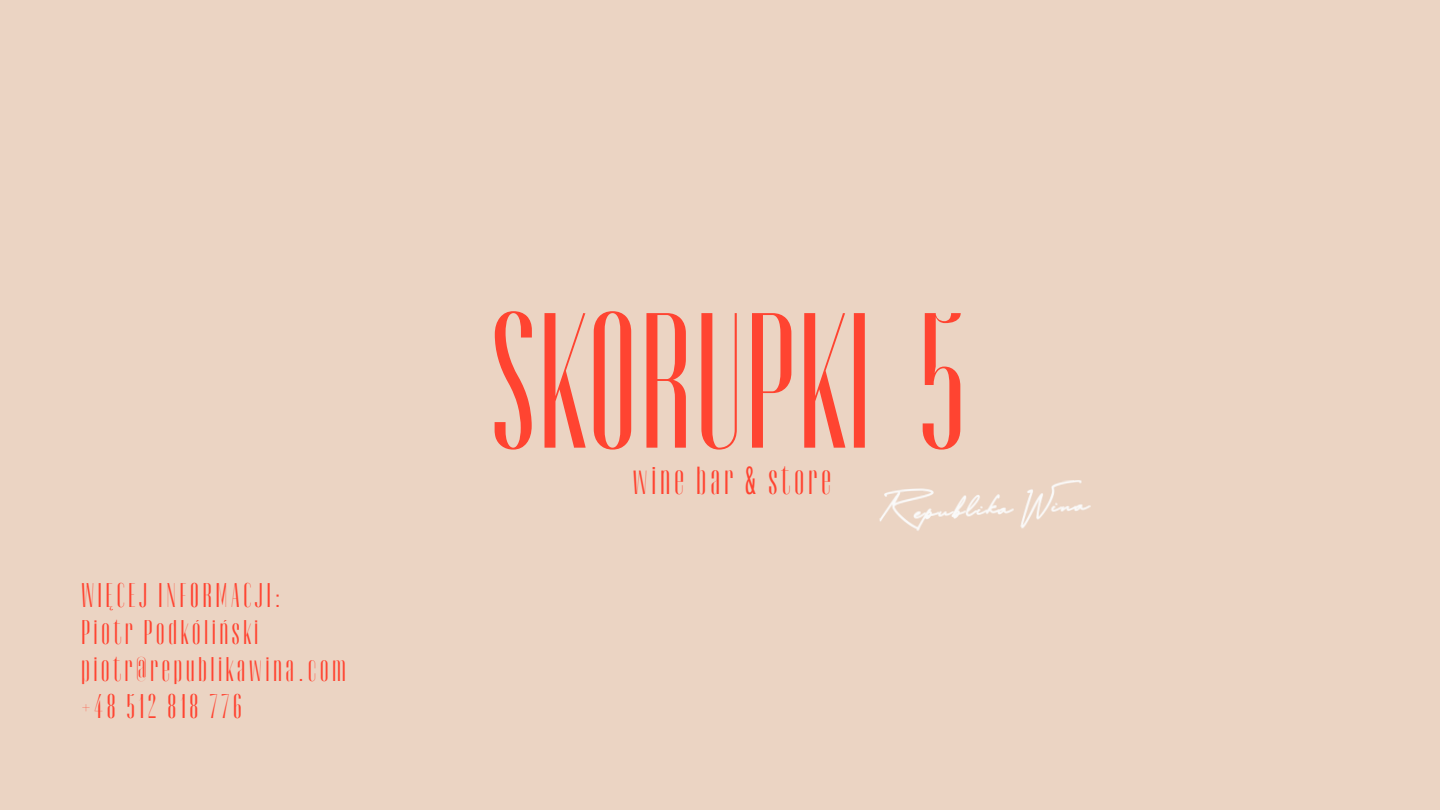
<style>
.page{position:relative;width:1440px;height:810px;background:#ebd4c3}
.page>*{position:absolute;margin:0;border:0;box-sizing:border-box;transform-origin:0 0}
.t1{font:196.8px "Devasia";color:#ff4431}
.t2{font:40px "Devasia";letter-spacing:.095em;color:#ff4431}
.t3{font:35px "Devasia";letter-spacing:.095em;color:#ff4431}
</style>
<div class="page">
<img style="left:879px;top:480px;width:212px;height:51px">
<p class="t3" style="left:81px;top:582px;width:201px">WIĘCEJ INFORMACJI:</p>
<p class="t3" style="left:81px;top:618px;width:179px">Piotr Podkóliński</p>
<p class="t3" style="left:81px;top:655px;width:267px">piotr@republikawina.com</p>
<p class="t3" style="left:81px;top:692px;width:163px">+48 512 818 776</p>
<h1 class="t1" style="left:490px;top:304px;width:477px">SKORUPKI 5</h1>
<h2 class="t2" style="left:632px;top:465px;width:200px">wine bar &amp; store</h2>
</div>
